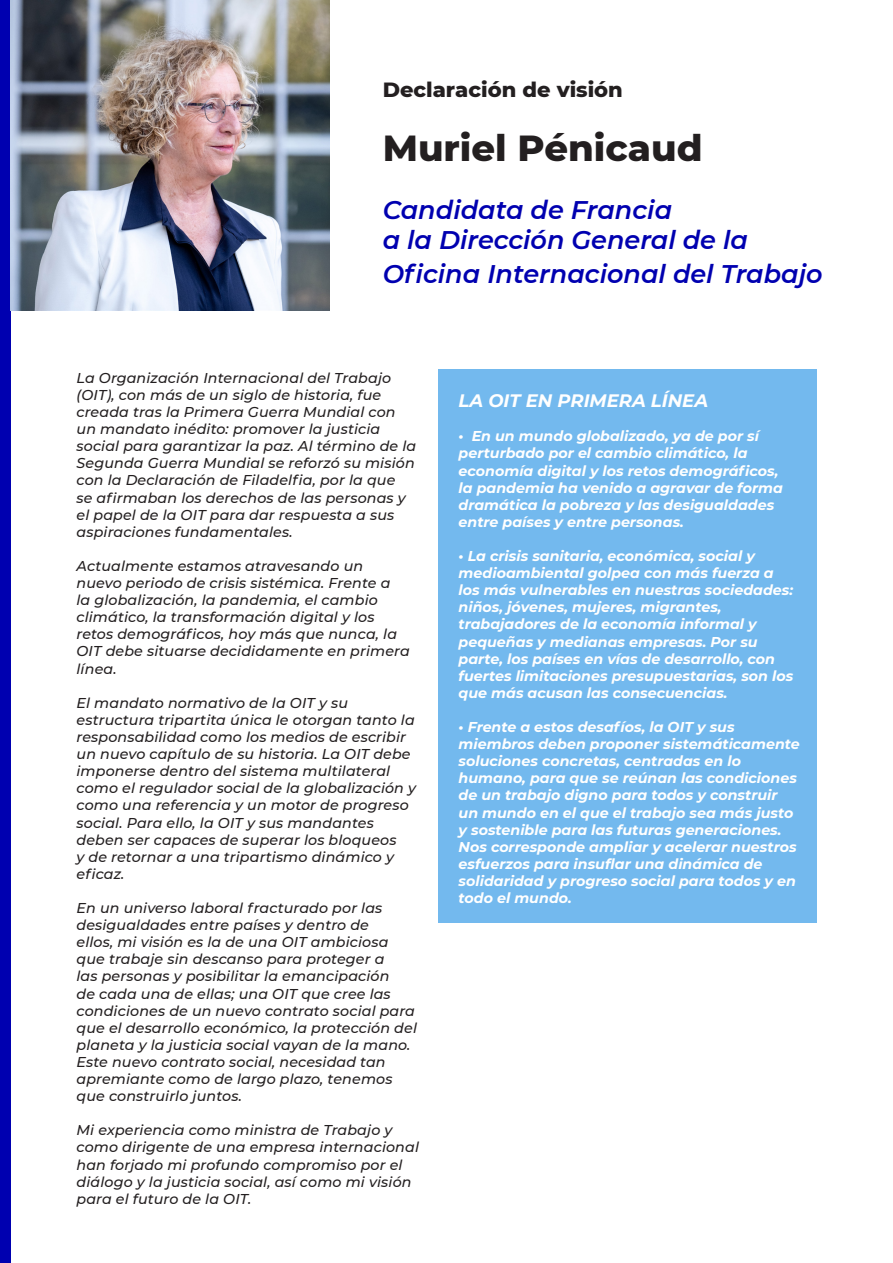
<style>
.page{position:relative;width:893px;height:1263px;background:#fff}
.page>*{position:absolute;margin:0;border:0;box-sizing:border-box;transform-origin:0 0}
.t1{font:800 37.05px "Montserrat";color:#231f20}
.t2{font:italic 600 25.5px/34px "Montserrat";color:#0000b0}
.t3{font:800 21px "Montserrat";color:#231f20}
.t4{font:italic 700 18px "Montserrat";color:#fff}
.t5{font:italic 500 14.25px/17.1px "Montserrat";letter-spacing:.01em;color:#231f20}
.t6{font:italic 700 14.25px/17.1px "Montserrat";color:#fff}
</style>
<div class="page">
<div style="left:0;top:0;width:11px;height:1263px;background:#0000b0"></div>
<img style="left:11px;top:0;width:318px;height:310px">
<div style="left:438px;top:369px;width:378px;height:554px;background:#73b9ee"></div>
<p class="t3" style="left:383px;top:74px;width:242px">Declaración de visión</p>
<p class="t1" style="left:383px;top:121px;width:321px">Muriel Pénicaud</p>
<p class="t2" style="left:383px;top:191px;width:291px">Candidata de Francia</p>
<p class="t2" style="left:383px;top:222px;width:441px">a la Dirección General de la<br>Oficina Internacional del Trabajo</p>
<p class="t5" style="left:77px;top:369px;width:341px">La Organización Internacional del Trabajo (OIT), con más de un siglo de historia, fue creada tras la Primera Guerra Mundial con un mandato inédito: promover la justicia social para garantizar la paz. Al término de la Segunda Guerra Mundial se reforzó su misión con la Declaración de Filadelfia, por la que<br>se afirmaban los derechos de las personas y el papel de la OIT para dar respuesta a sus aspiraciones fundamentales.</p>
<p class="t5" style="left:77px;top:557px;width:335px">Actualmente estamos atravesando un nuevo periodo de crisis sistémica. Frente a<br>la globalización, la pandemia, el cambio climático, la transformación digital y los retos demográficos, hoy más que nunca, la OIT debe situarse decididamente en primera línea.</p>
<p class="t5" style="left:77px;top:694px;width:341px">El mandato normativo de la OIT y su estructura tripartita única le otorgan tanto la responsabilidad como los medios de escribir un nuevo capítulo de su historia. La OIT debe imponerse dentro del sistema multilateral como el regulador social de la globalización y como una referencia y un motor de progreso social. Para ello, la OIT y sus mandantes deben ser capaces de superar los bloqueos<br>y de retornar a una tripartismo dinámico y eficaz.</p>
<p class="t5" style="left:77px;top:899px;width:342px">En un universo laboral fracturado por las desigualdades entre países y dentro de<br>ellos, mi visión es la de una OIT ambiciosa que trabaje sin descanso para proteger a<br>las personas y posibilitar la emancipación<br>de cada una de ellas; una OIT que cree las condiciones de un nuevo contrato social para que el desarrollo económico, la protección del planeta y la justicia social vayan de la mano.<br>Este nuevo contrato social, necesidad tan apremiante como de largo plazo, tenemos que construirlo juntos.</p>
<p class="t5" style="left:77px;top:1121px;width:344px">Mi experiencia como ministra de Trabajo y como dirigente de una empresa internacional han forjado mi profundo compromiso por el diálogo y la justicia social, así como mi visión para el futuro de la OIT.</p>
<p class="t4" style="left:459px;top:388px;width:251px">LA OIT EN PRIMERA LÍNEA</p>
<p class="t6" style="left:459px;top:427px;width:326px">• En un mundo globalizado, ya de por sí perturbado por el cambio climático, la economía digital y los retos demográficos, la pandemia ha venido a agravar de forma dramática la pobreza y las desigualdades entre países y entre personas.</p>
<p class="t6" style="left:459px;top:547px;width:336px">• La crisis sanitaria, económica, social y medioambiental golpea con más fuerza a los más vulnerables en nuestras sociedades: niños, jóvenes, mujeres, migrantes, trabajadores de la economía informal y pequeñas y medianas empresas. Por su parte, los países en vías de desarrollo, con fuertes limitaciones presupuestarias, son los que más acusan las consecuencias.</p>
<p class="t6" style="left:459px;top:718px;width:343px">• Frente a estos desafíos, la OIT y sus miembros deben proponer sistemáticamente soluciones concretas, centradas en lo humano, para que se reúnan las condiciones de un trabajo digno para todos y construir un mundo en el que el trabajo sea más justo y sostenible para las futuras generaciones.<br>Nos corresponde ampliar y acelerar nuestros esfuerzos para insuflar una dinámica de solidaridad y progreso social para todos y en todo el mundo.</p>
</div>
